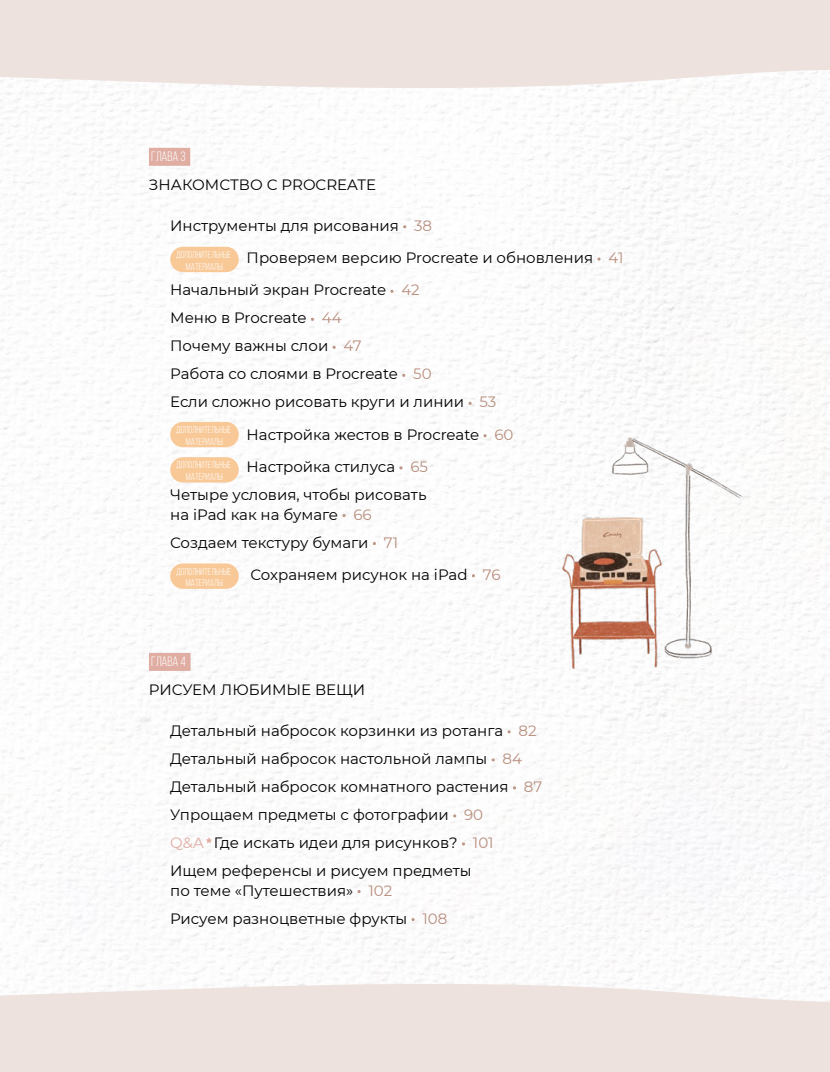
<style>
.page{position:relative;width:830px;height:1072px;background:#fff}
.page>*{position:absolute;margin:0;border:0;box-sizing:border-box;transform-origin:0 0}
.t1{font:15px/28px "Montserrat";color:#000}
.t2{font:13.5px "Bebas Neue";color:#fff}
.t3{font:9.75px/11.7px "Bebas Neue";color:#fff;text-align:center}
.s1{color:#c29f90}
.s2{color:#b78e7d}
.s3{color:#e0ada3}
</style>
<div class="page">
<img style="left:485px;top:405px;width:316px;height:317px">
<svg style="left:0;top:0;width:829px;height:91px;fill:#ede2dd"></svg>
<svg style="left:0;top:981px;width:829px;height:90px;fill:#ede2dd"></svg>
<div style="left:149px;top:148px;width:41px;height:18px;background:#e0ada3"></div>
<div style="left:149px;top:653px;width:41px;height:18px;background:#e0ada3"></div>
<div style="left:170px;top:247px;width:69px;height:25px;background:#f8c896;border-radius:13px"></div>
<div style="left:170px;top:422px;width:69px;height:25px;background:#f8c896;border-radius:13px"></div>
<div style="left:170px;top:457px;width:69px;height:25px;background:#f8c896;border-radius:13px"></div>
<div style="left:170px;top:563px;width:69px;height:26px;background:#f8c896;border-radius:13px"></div>
<svg style="left:206px;top:837px;width:6px;height:6px"></svg>
<p class="t2" style="left:151px;top:149px;width:36px">ГЛАВА 3</p>
<p class="t1" style="left:149px;top:170px;width:228px">ЗНАКОМСТВО С PROCREATE</p>
<p class="t1" style="left:170px;top:211px;width:263px">Инструменты для рисования <span class="s1">·</span> <span class="s2">38</span></p>
<p class="t3" style="left:176px;top:249px;width:56px">Дополнительные материалы</p>
<p class="t1" style="left:170px;top:241px;width:454px;line-height:32.2px;text-indent:76px">Проверяем версию Procreate и обновления <span class="s1">·</span> <span class="s2">41<br></span>Начальный экран Procreate <span class="s1">·</span> <span class="s2">42</span></p>
<p class="t1" style="left:170px;top:303px;width:327px">Меню в Procreate <span class="s1">·</span> <span class="s2">44<br></span>Почему важны слои <span class="s1">·</span> <span class="s2">47<br></span>Работа со слоями в Procreate <span class="s1">·</span> <span class="s2">50<br></span>Если сложно рисовать круги и линии <span class="s1">·</span> <span class="s2">53</span></p>
<p class="t3" style="left:176px;top:424px;width:56px">Дополнительные материалы</p>
<p class="t1" style="left:246px;top:420px;width:268px">Настройка жестов в Procreate <span class="s1">·</span> <span class="s2">60</span></p>
<p class="t3" style="left:176px;top:459px;width:56px">Дополнительные материалы</p>
<p class="t1" style="left:170px;top:452px;width:259px;text-align:right">Настройка стилуса <span class="s1">·</span> <span class="s2">65<br></span>Четыре условия, чтобы рисовать</p>
<p class="t1" style="left:170px;top:499px;width:229px">на iPad как на бумаге <span class="s1">·</span> <span class="s2">66<br></span>Создаем текстуру бумаги <span class="s1">·</span> <span class="s2">71</span></p>
<p class="t3" style="left:176px;top:565px;width:56px">Дополнительные материалы</p>
<p class="t1" style="left:250px;top:560px;width:251px">Сохраняем рисунок на iPad <span class="s1">·</span> <span class="s2">76</span></p>
<p class="t2" style="left:151px;top:653px;width:36px">ГЛАВА 4</p>
<p class="t1" style="left:149px;top:675px;width:218px">РИСУЕМ ЛЮБИМЫЕ ВЕЩИ</p>
<p class="t1" style="left:170px;top:716px;width:373px">Детальный набросок корзинки из ротанга <span class="s1">·</span> <span class="s2">82<br></span>Детальный набросок настольной лампы <span class="s1">·</span> <span class="s2">84<br></span>Детальный набросок комнатного растения <span class="s1">·</span> <span class="s2">87<br></span>Упрощаем предметы с фотографии <span class="s1">·</span> <span class="s2">90<br></span><span class="s3">Q&amp;A</span> Где искать идеи для рисунков? <span class="s1">·</span> <span class="s2">101<br></span>Ищем референсы и рисуем предметы</p>
<p class="t1" style="left:170px;top:875px;width:278px">по теме «Путешествия» <span class="s1">·</span> <span class="s2">102<br></span>Рисуем разноцветные фрукты <span class="s1">·</span> <span class="s2">108</span></p>
</div>
